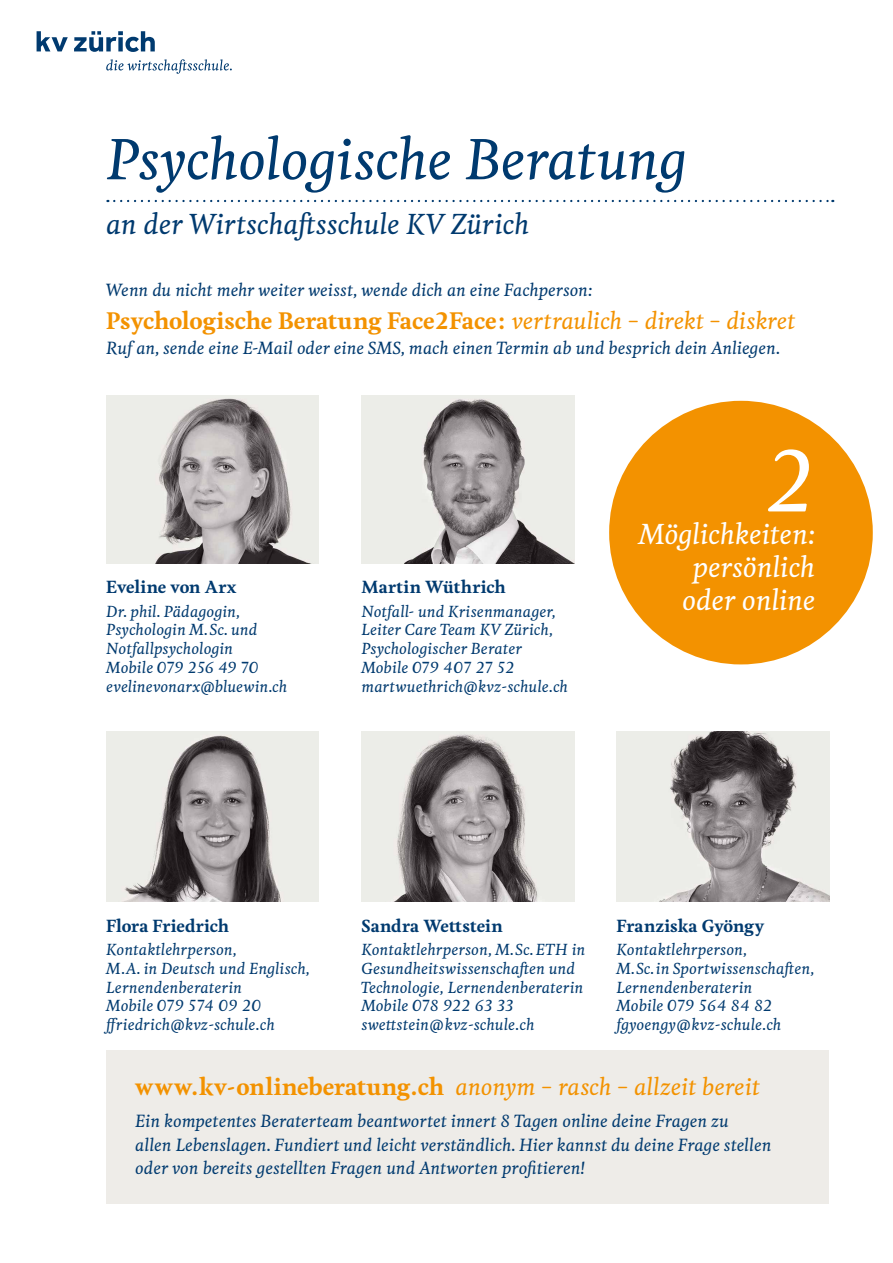
<style>
.page{position:relative;width:893px;height:1263px;background:#fff}
.page>*{position:absolute;margin:0;border:0;box-sizing:border-box;transform-origin:0 0}
.t1{font:italic 500 82.5px "Feijoa";color:#fff}
.t2{font:italic 500 54px "Feijoa";letter-spacing:-.005em;color:#003a6f}
.t3{font:italic 500 27px/33px "Feijoa";letter-spacing:-.005em;color:#fff;text-align:right}
.t4{font:italic 500 27px "Feijoa";color:#003a6f}
.t5{font:700 22.5px "Feijoa";letter-spacing:-.01em;color:#f39200}
.t6{font:italic 500 22.5px "Feijoa";color:#f39200}
.t7{font:italic 500 16.5px/23.2px "Feijoa";letter-spacing:.005em;color:#003a6f}
.t8{font:700 16.5px "Feijoa";letter-spacing:.005em;color:#003a6f}
.t9{font:italic 500 15px/18.8px "Feijoa";letter-spacing:.01em;color:#003a6f}
.s1{font-weight:500;font-style:italic}
.s2{font-weight:700;font-style:normal}
</style>
<div class="page">
<div style="left:609px;top:401px;width:264px;height:263px;background:#f39200;border-radius:50%"></div>
<img style="left:361px;top:395px;width:213px;height:168px">
<img style="left:106px;top:395px;width:213px;height:168px">
<img style="left:361px;top:731px;width:213px;height:170px">
<img style="left:106px;top:731px;width:213px;height:170px">
<svg style="left:74px;top:31px;width:81px;height:21px"></svg>
<svg style="left:37px;top:31px;width:31px;height:20px"></svg>
<svg style="left:106px;top:59px;width:126px;height:15px"></svg>
<div style="left:106px;top:1050px;width:723px;height:153px;background:#eeece8"></div>
<svg style="left:114px;top:200px;width:719px;height:2px"></svg>
<img style="left:617px;top:731px;width:212px;height:170px">
<h2 class="t2" style="left:106px;top:125px;width:582px">Psychologische Beratung</h2>
<h3 class="t4" style="left:106px;top:207px;width:424px">an der Wirtschaftsschule KV Zürich</h3>
<p class="t7" style="left:106px;top:279px;width:488px">Wenn du nicht mehr weiter weisst, wende dich an eine Fachperson:</p>
<h3 class="t5" style="left:106px;top:305px;width:690px">Psychologische Beratung Face2Face: <span class="s1">vertraulich – direkt – diskret</span></h3>
<p class="t7" style="left:106px;top:337px;width:675px">Ruf an, sende eine E-Mail oder eine SMS, mach einen Termin ab und besprich dein Anliegen.</p>
<p class="t8" style="left:106px;top:576px;width:132px">Eveline von Arx</p>
<p class="t9" style="left:106px;top:602px;width:182px">Dr. phil. Pädagogin,<br>Psychologin M. Sc. und<br>Notfallpsychologin<br>Mobile 079 256 49 70 evelinevonarx@bluewin.ch</p>
<p class="t8" style="left:361px;top:576px;width:146px">Martin Wüthrich</p>
<p class="t9" style="left:361px;top:602px;width:208px">Notfall- und Krisenmanager,<br>Leiter Care Team KV Zürich,<br>Psychologischer Berater<br>Mobile 079 407 27 52 martwuethrich@kvz-schule.ch</p>
<h1 class="t1" style="left:767px;top:428px;width:49px">2</h1>
<h3 class="t3" style="left:639px;top:519px;width:178px">Möglichkeiten: persönlich oder online</h3>
<p class="t8" style="left:106px;top:914px;width:124px">Flora Friedrich</p>
<p class="t9" style="left:106px;top:941px;width:205px">Kontaktlehrperson,<br>M.A. in Deutsch und Englisch,<br>Lernendenberaterin<br>Mobile 079 574 09 20 ffriedrich@kvz-schule.ch</p>
<p class="t8" style="left:361px;top:914px;width:143px">Sandra Wettstein</p>
<p class="t9" style="left:361px;top:941px;width:225px">Kontaktlehrperson, M. Sc. ETH in<br>Gesundheitswissenschaften und<br>Technologie, Lernendenberaterin<br>Mobile 078 922 63 33 swettstein@kvz-schule.ch</p>
<p class="t8" style="left:617px;top:914px;width:149px">Franziska Gyöngy</p>
<p class="t9" style="left:617px;top:941px;width:199px">Kontaktlehrperson,<br>M. Sc. in Sportwissenschaften,<br>Lernendenberaterin<br>Mobile 079 564 84 82 fgyoengy@kvz-schule.ch</p>
<h3 class="t6" style="left:135px;top:1072px;width:626px"><span class="s2">www.kv-onlineberatung.ch</span> anonym – rasch – allzeit bereit</h3>
<p class="t7" style="left:135px;top:1110px;width:637px">Ein kompetentes Beraterteam beantwortet innert 8 Tagen online deine Fragen zu<br>allen Lebenslagen. Fundiert und leicht verständlich. Hier kannst du deine Frage stellen oder von bereits gestellten Fragen und Antworten profitieren!</p>
</div>
